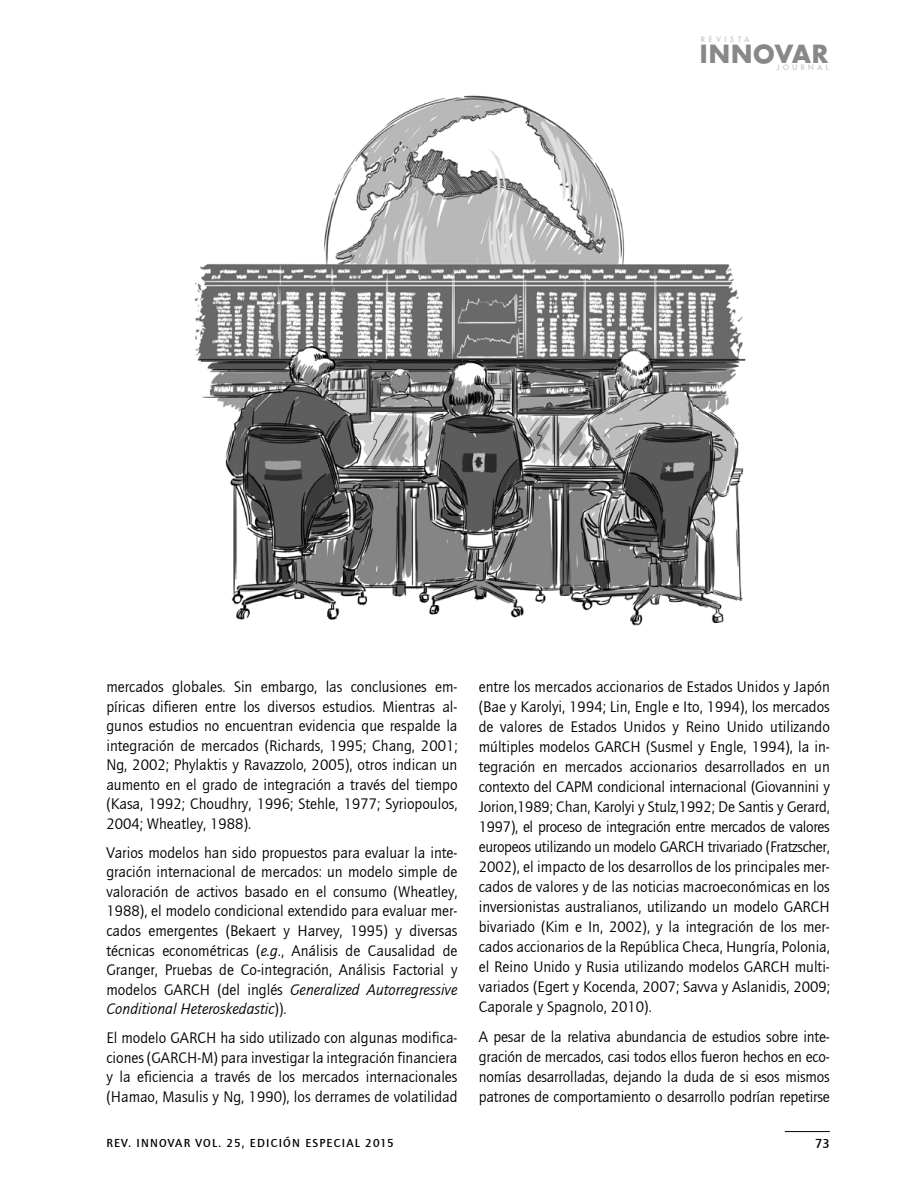
<style>
.page{position:relative;width:915px;height:1191px;background:#fff}
.page>*{position:absolute;margin:0;border:0;box-sizing:border-box;transform-origin:0 0}
.t1{font:700 27.3px "Futura TEE";letter-spacing:.005em;color:#87888a}
._1_textoESPAÑOL{font:15.75px/20px "Quay Sans ITCTT Book";color:#000;text-align:justify}
._0_página{font:13.5px "Quay Sans Md ITCTT";color:#000}
.t2{font:12px "Quay Sans Md ITCTT";letter-spacing:.1em;color:#000}
.t3{font:500 8.25px "Futura TEE";letter-spacing:.36em;color:#c6c7c8}
.t4{font:500 8.25px "Futura TEE";letter-spacing:.4em;color:#c6c7c8}
.s1{font-style:italic}
</style>
<div class="page">
<hr style="left:784px;top:1131px;width:45px;height:1px;background:#000">
<img style="left:194px;top:95px;width:552px;height:531px">
<p class="t4" style="left:700px;top:34px;width:50px">REVISTA</p>
<h1 class="t1" style="left:699px;top:37px;width:130px">INNOVAR</h1>
<p class="t3" style="left:776px;top:62px;width:53px">JOURNAL</p>
<p class="_1_textoESPAÑOL" style="left:106px;top:677px;width:352px;line-height:19.5px">mercados globales. Sin embargo, las conclusiones em&shy;píricas difieren entre los diversos estudios. Mientras al&shy;gunos estudios no encuentran evidencia que respalde la integración de mercados (Richards, 1995; Chang, 2001; Ng, 2002; Phylaktis y Ravazzolo, 2005), otros indican un aumento en el grado de integración a través del tiempo (Kasa, 1992; Choudhry, 1996; Stehle, 1977; Syriopoulos, 2004; Wheatley, 1988).</p>
<p class="_1_textoESPAÑOL" style="left:106px;top:843px;width:352px;line-height:19.5px">Varios modelos han sido propuestos para evaluar la inte&shy;gración internacional de mercados: un modelo simple de valoración de activos basado en el consumo (Wheatley, 1988), el modelo condicional extendido para evaluar mer&shy;cados emergentes (Bekaert y Harvey, 1995) y diversas técnicas econométricas (<span class="s1">e.g</span>., Análisis de Causalidad de Granger, Pruebas de Co-integración, Análisis Factorial y modelos GARCH (del inglés <span class="s1">Generalized Autorregressive Conditional Heteroskedastic</span>)).</p>
<p class="_1_textoESPAÑOL" style="left:106px;top:1028px;width:352px;line-height:19.5px">El modelo GARCH ha sido utilizado con algunas modifica&shy;ciones (GARCH-M) para investigar la integración financiera y la eficiencia a través de los mercados internacionales (Hamao, Masulis y Ng, 1990), los derrames de volatilidad</p>
<p class="_1_textoESPAÑOL" style="left:478px;top:677px;width:352px">entre los mercados accionarios de Estados Unidos y Japón (Bae y Karolyi, 1994; Lin, Engle e Ito, 1994), los mercados de valores de Estados Unidos y Reino Unido utilizando múltiples modelos GARCH (Susmel y Engle, 1994), la in&shy;tegración en mercados accionarios desarrollados en un contexto del CAPM condicional internacional (Giovannini y Jorion,1989; Chan, Karolyi y Stulz,1992; De Santis y Gerard, 1997), el proceso de integración entre mercados de valores europeos utilizando un modelo GARCH trivariado (Fratzscher, 2002), el impacto de los desarrollos de los principales mer&shy;cados de valores y de las noticias macroeconómicas en los inversionistas australianos, utilizando un modelo GARCH bivariado (Kim e In, 2002), y la integración de los mer&shy;cados accionarios de la República Checa, Hungría, Polonia, el Reino Unido y Rusia utilizando modelos GARCH multi&shy;variados (Egert y Kocenda, 2007; Savva y Aslanidis, 2009; Caporale y Spagnolo, 2010).</p>
<p class="_1_textoESPAÑOL" style="left:478px;top:1026px;width:352px">A pesar de la relativa abundancia de estudios sobre inte&shy;gración de mercados, casi todos ellos fueron hechos en eco&shy;nomías desarrolladas, dejando la duda de si esos mismos patrones de comportamiento o desarrollo podrían repetirse</p>
<p class="t2" style="left:106px;top:1136px;width:288px">REV. INNOVAR VOL. 25, EDICIÓN ESPECIAL 2015</p>
<p class="_0_página" style="left:814px;top:1136px;width:16px">73</p>
</div>
